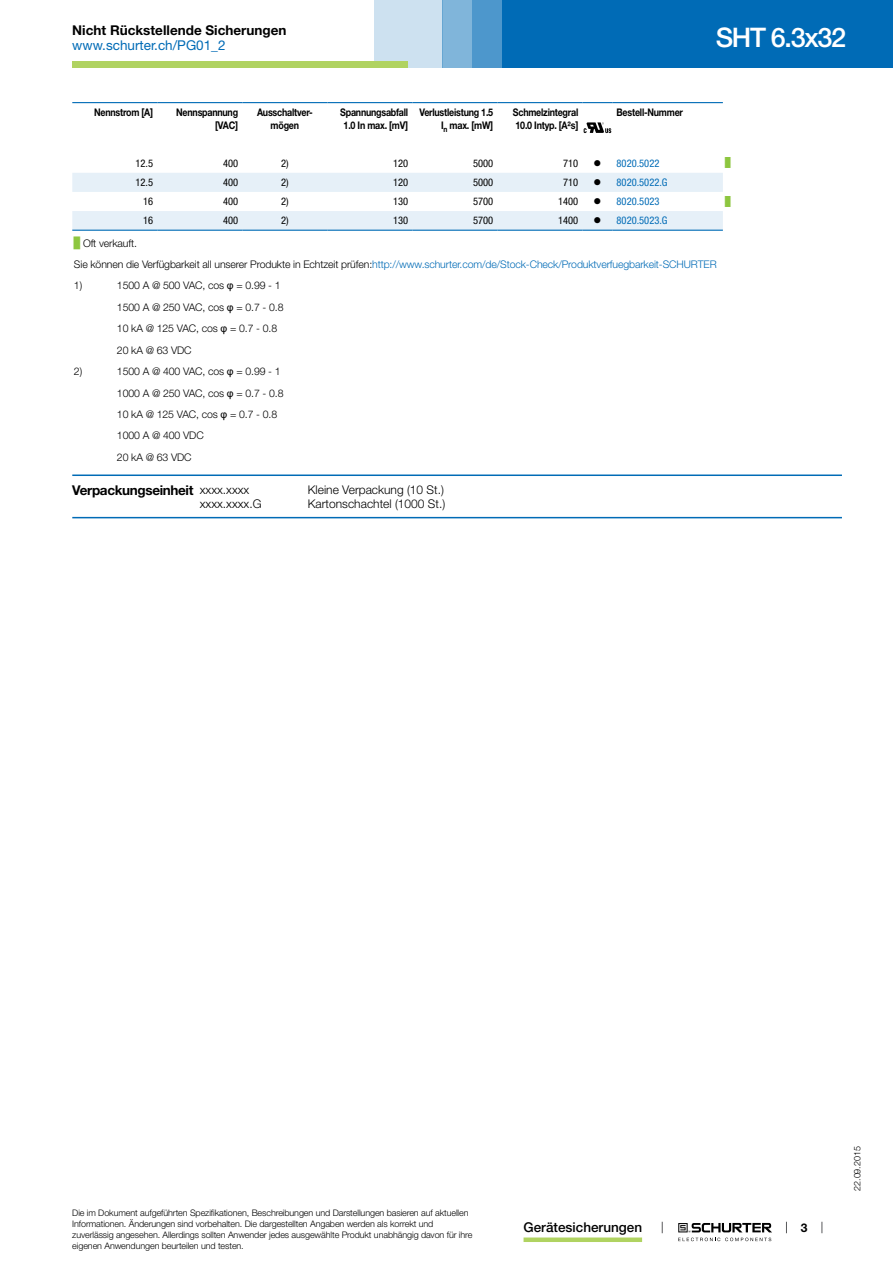
<style>
.page{position:relative;width:893px;height:1263px;background:#fff}
.page>*{position:absolute;margin:0;border:0;box-sizing:border-box;transform-origin:0 0}
.t1{font:500 27px "Helvetica Neue LT";letter-spacing:-.05em;color:#fff}
.t2{font:700 13.5px "Helvetica Neue LT";color:#000}
.t3{font:700 13.5px "Helvetica Neue LT";letter-spacing:-.025em;color:#000}
.t4{font:13.5px "Helvetica Neue LT";color:#006bb6}
.t5{font:500 13.5px "Helvetica Neue LT";color:#000}
.t6{font:300 12px "Helvetica Neue LT";color:#000}
.t7{font:700 12px "Helvetica Neue LT";color:#000}
.t8{font:300 10.5px/21.5px "Helvetica Neue LT";letter-spacing:-.01em;color:#000}
.t9{font:700 10.5px/12.6px "Helvetica Neue LT";letter-spacing:-.025em;color:#000;text-align:right;scale:.85 1}
.t10{font:condensed 10.5px "Helvetica Neue LT";color:#000}
.t11{font:condensed 10.5px "Helvetica Neue LT";color:#006bb6}
.t12{font:300 9px/10.8px "Helvetica Neue LT";letter-spacing:-.01em;color:#000}
.t13{font:9px "Arial Unicode MS";color:#8dc63f}
.s1{color:#000}
.s2{font-family:"Arial Unicode MS";font-weight:400;color:#8dc63f}
.s3{color:#006bb6}
.s4{font-family:"Arial Unicode MS";font-weight:400}
.s5{font-weight:300;font-size:12px}
</style>
<div class="page">
<svg style="left:678px;top:1223px;width:94px;height:18px"></svg>
<div style="left:502px;top:0;width:391px;height:68px;background:#006bb6"></div>
<div style="left:442px;top:0;width:30px;height:68px;background:#80b5da"></div>
<div style="left:472px;top:0;width:30px;height:68px;background:#4d97cc"></div>
<div style="left:374px;top:0;width:68px;height:68px;background:#cde1f0"></div>
<div style="left:72px;top:62px;width:336px;height:6px;background:#b0d361"></div>
<div style="left:524px;top:1237px;width:118px;height:5px;background:#b0d361"></div>
<svg style="left:72px;top:173px;width:651px;height:58px"></svg>
<hr style="left:612px;top:230px;width:111px;height:1px;background:#006bb6">
<svg style="left:72px;top:102px;width:651px;height:32px"></svg>
<hr style="left:72px;top:474px;width:770px;height:2px;background:#006bb6">
<hr style="left:72px;top:517px;width:770px;height:1px;background:#006bb6">
<p class="t2" style="left:72px;top:22px;width:216px">Nicht Rückstellende Sicherungen</p>
<p class="t4" style="left:72px;top:37px;width:155px">www.schurter.ch/PG01_2</p>
<h1 class="t1" style="left:716px;top:21px;width:132px">SHT 6.3x32</h1>
<p class="t9" style="left:94px;top:106px;width:71px">Nennstrom [A]</p>
<p class="t9" style="left:176px;top:106px;width:74px">Nennspannung [VAC]</p>
<p class="t9" style="left:257px;top:106px;width:67px;text-align:center">Ausschaltver&shy;mögen</p>
<p class="t9" style="left:340px;top:106px;width:81px;text-align:center">Spannungsabfall<br>1.0 In max. [mV]</p>
<p class="t9" style="left:419px;top:106px;width:88px">Verlustleistung 1.5<br>I<sub>n</sub> max. [mW]</p>
<p class="t9" style="left:513px;top:106px;width:78px;text-align:left">Schmelzintegral<br>10.0 Intyp. [A²s]</p>
<p class="t9" style="left:617px;top:106px;width:80px">Bestell-Nummer</p>
<p class="t10" style="left:135px;top:157px;width:19px">12.5</p>
<p class="t10" style="left:223px;top:157px;width:17px">400</p>
<p class="t10" style="left:281px;top:157px;width:9px">2)</p>
<p class="t10" style="left:393px;top:157px;width:17px">120</p>
<p class="t10" style="left:473px;top:157px;width:22px">5000</p>
<p class="t10" style="left:563px;top:157px;width:17px">710</p>
<p class="t11" style="left:593px;top:157px;width:67px"><span class="s1">●</span> 8020.5022</p>
<p class="t13" style="left:725px;top:157px;width:7px">█</p>
<p class="t10" style="left:135px;top:176px;width:19px">12.5</p>
<p class="t10" style="left:223px;top:176px;width:17px">400</p>
<p class="t10" style="left:281px;top:176px;width:9px">2)</p>
<p class="t10" style="left:393px;top:176px;width:17px">120</p>
<p class="t10" style="left:473px;top:176px;width:22px">5000</p>
<p class="t10" style="left:563px;top:176px;width:17px">710</p>
<p class="t11" style="left:593px;top:176px;width:76px"><span class="s1">●</span> 8020.5022.G</p>
<p class="t10" style="left:143px;top:195px;width:12px">16</p>
<p class="t10" style="left:223px;top:195px;width:17px">400</p>
<p class="t10" style="left:281px;top:195px;width:9px">2)</p>
<p class="t10" style="left:393px;top:195px;width:17px">130</p>
<p class="t10" style="left:473px;top:195px;width:22px">5700</p>
<p class="t10" style="left:558px;top:195px;width:22px">1400</p>
<p class="t11" style="left:593px;top:195px;width:67px"><span class="s1">●</span> 8020.5023</p>
<p class="t13" style="left:725px;top:195px;width:7px">█</p>
<p class="t10" style="left:143px;top:215px;width:12px">16</p>
<p class="t10" style="left:223px;top:215px;width:17px">400</p>
<p class="t10" style="left:281px;top:215px;width:9px">2)</p>
<p class="t10" style="left:393px;top:215px;width:17px">130</p>
<p class="t10" style="left:473px;top:215px;width:22px">5700</p>
<p class="t10" style="left:558px;top:215px;width:22px">1400</p>
<p class="t11" style="left:593px;top:215px;width:76px"><span class="s1">●</span> 8020.5023.G</p>
<p class="t8" style="left:74px;top:232px;width:644px"><span class="s2">█</span> Oft verkauft.<br>Sie können die Verfügbarkeit all unserer Produkte in Echtzeit prüfen:<span class="s3">http://www.schurter.com/de/Stock-Check/Produktverfuegbarkeit-SCHURTER<br></span>1)</p>
<p class="t8" style="left:117px;top:275px;width:168px">1500 A @ 500 VAC, cos <span class="s4">φ</span> = 0.99 - 1<br>1500 A @ 250 VAC, cos <span class="s4">φ</span> = 0.7 - 0.8<br>10 kA @ 125 VAC, cos <span class="s4">φ</span> = 0.7 - 0.8<br>20 kA @ 63 VDC</p>
<p class="t8" style="left:74px;top:360px;width:10px">2)</p>
<p class="t8" style="left:117px;top:360px;width:168px">1500 A @ 400 VAC, cos <span class="s4">φ</span> = 0.99 - 1<br>1000 A @ 250 VAC, cos <span class="s4">φ</span> = 0.7 - 0.8<br>10 kA @ 125 VAC, cos <span class="s4">φ</span> = 0.7 - 0.8<br>1000 A @ 400 VDC<br>20 kA @ 63 VDC</p>
<p class="t3" style="left:72px;top:482px;width:179px">Verpackungseinheit <span class="s5">xxxx.xxxx</span></p>
<p class="t6" style="left:308px;top:482px;width:138px">Kleine Verpackung (10 St.)</p>
<p class="t6" style="left:200px;top:497px;width:63px">xxxx.xxxx.G</p>
<p class="t6" style="left:308px;top:497px;width:139px">Kartonschachtel (1000 St.)</p>
<p class="t12" style="left:72px;top:1207px;width:402px">Die im Dokument aufgeführten Spezifikationen, Beschreibungen und Darstellungen basieren auf aktuellen Informationen. Änderungen sind vorbehalten. Die dargestellten Angaben werden als korrekt und zuverlässig angesehen. Allerdings sollten Anwender jedes ausgewählte Produkt unabhängig davon für ihre eigenen Anwendungen beurteilen und testen.</p>
<p class="t5" style="left:524px;top:1219px;width:120px">Gerätesicherungen</p>
<p class="t7" style="left:801px;top:1220px;width:8px">3</p>
<p class="t12" style="left:852px;top:1191px;width:46px;rotate:-90deg">22.09.2015</p>
</div>
